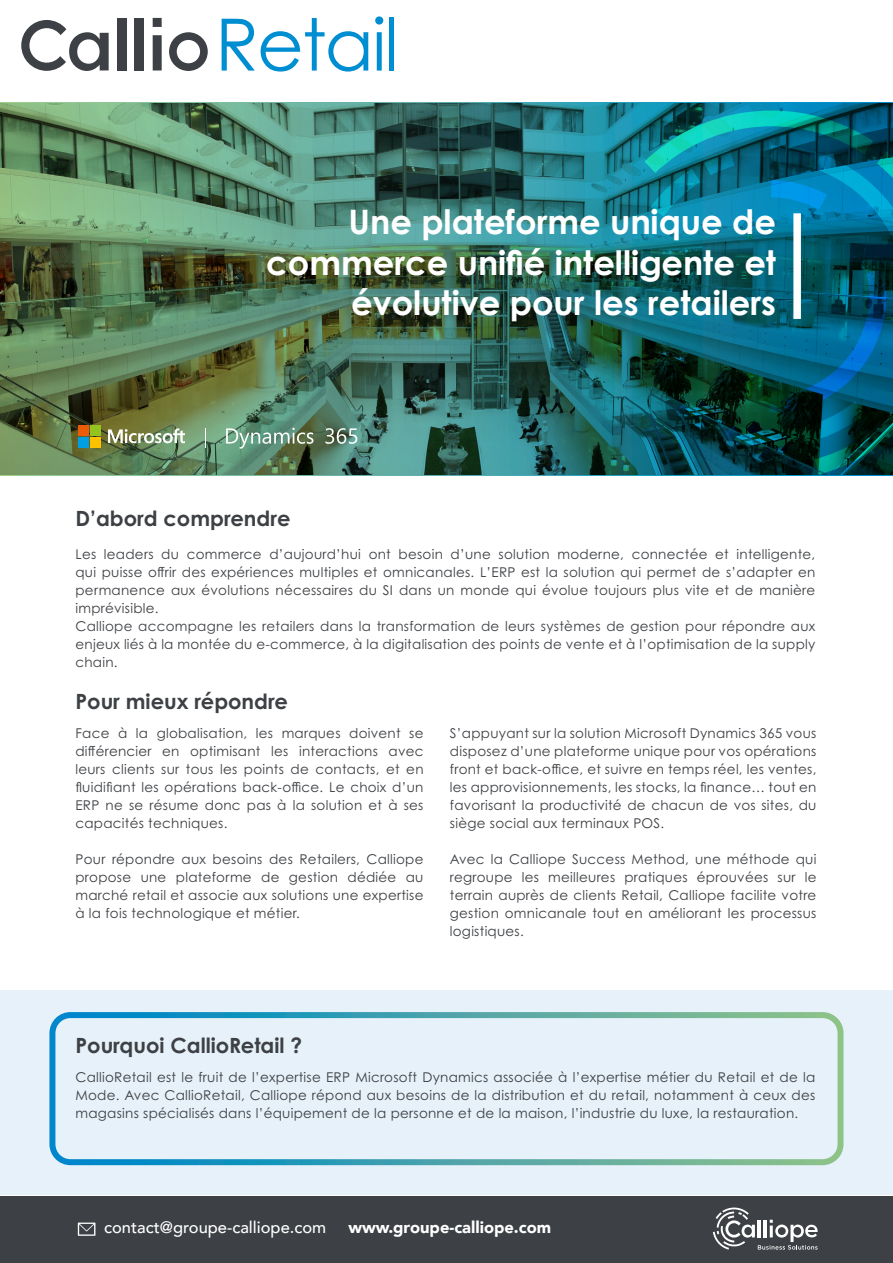
<style>
.page{position:relative;width:893px;height:1263px;background:#fff}
.page>*{position:absolute;margin:0;border:0;box-sizing:border-box;transform-origin:0 0}
.t1{font:700 33.75px/40.5px "Century Gothic";color:#fff;text-align:right}
.t2{font:700 21px "Century Gothic Pro";color:#3d4044}
.t3{font:500 16.5px "Avenir";color:#fff}
.t4{font:900 16.5px "Avenir";color:#fff}
.t5{font:13.5px/18px "Century Gothic Pro";letter-spacing:.02em;color:#3c3f43;text-align:justify}
</style>
<div class="page">
<div style="left:0;top:991px;width:893px;height:204px;background:#e6f1f9"></div>
<div style="left:49px;top:1012px;width:794px;height:153px;border:6px solid #fff;border-radius:18px"></div>
<div style="left:0;top:1196px;width:893px;height:67px;background:#3d4044"></div>
<img style="left:0;top:102px;width:893px;height:373px">
<svg style="left:78px;top:1222px;width:17px;height:14px"></svg>
<svg style="left:226px;top:428px;width:87px;height:21px;background:#7b9f87"></svg>
<svg style="left:325px;top:428px;width:32px;height:16px"></svg>
<svg style="left:108px;top:428px;width:77px;height:15px"></svg>
<div style="left:78px;top:425px;width:11px;height:11px;background:#eb5c0a"></div>
<div style="left:90px;top:425px;width:11px;height:11px;background:#94c21f"></div>
<div style="left:78px;top:437px;width:11px;height:11px;background:#009ee3"></div>
<div style="left:90px;top:437px;width:11px;height:11px;background:#fcc200"></div>
<svg style="left:205px;top:428px;width:1px;height:20px"></svg>
<svg style="left:713px;top:1207px;width:105px;height:42px"></svg>
<div style="left:117px;top:18px;width:9px;height:52px;background:#3d4044"></div>
<div style="left:135px;top:18px;width:9px;height:52px;background:#3d4044"></div>
<div style="left:153px;top:35px;width:9px;height:36px;background:#3d4044"></div>
<div style="left:153px;top:18px;width:9px;height:9px;background:#3d4044"></div>
<svg style="left:169px;top:32px;width:39px;height:39px"></svg>
<svg style="left:21px;top:20px;width:88px;height:51px"></svg>
<svg style="left:222px;top:19px;width:33px;height:52px"></svg>
<svg style="left:261px;top:18px;width:107px;height:54px"></svg>
<svg style="left:375px;top:16px;width:8px;height:55px"></svg>
<div style="left:389px;top:17px;width:5px;height:54px;background:#008ed2"></div>
<svg style="left:644px;top:111px;width:249px;height:363px;background:#075e70"></svg>
<p class="t1" style="left:266px;top:200px;width:511px">Une plateforme unique de commerce unifié intelligente et évolutive pour les retailers</p>
<p class="t2" style="left:75px;top:505px;width:216px">D’abord comprendre</p>
<p class="t5" style="left:75px;top:544px;width:741px">Les leaders du commerce d’aujourd’hui ont besoin d’une solution moderne, connectée et intelligente, qui puisse offrir des expériences multiples et omnicanales. L’ERP est la solution qui permet de s’adapter en permanence aux évolutions nécessaires du SI dans un monde qui évolue toujours plus vite et de manière imprévisible.</p>
<p class="t5" style="left:75px;top:616px;width:741px">Calliope accompagne les retailers dans la transformation de leurs systèmes de gestion pour répondre aux enjeux liés à la montée du e-commerce, à la digitalisation des points de vente et à l’optimisation de la supply chain.</p>
<p class="t2" style="left:75px;top:688px;width:214px">Pour mieux répondre</p>
<p class="t5" style="left:75px;top:723px;width:350px">Face à la globalisation, les marques doivent se différencier en optimisant les interactions avec leurs clients sur tous les points de contacts, et en fluidifiant les opérations back-office. Le choix d’un ERP ne se résume donc pas à la solution et à ses capacités techniques.</p>
<p class="t5" style="left:75px;top:849px;width:350px">Pour répondre aux besoins des Retailers, Calliope propose une plateforme de gestion dédiée au marché retail et associe aux solutions une expertise à la fois technologique et métier.</p>
<p class="t5" style="left:450px;top:723px;width:368px">S’appuyant sur la solution Microsoft Dynamics 365 vous disposez d’une plateforme unique pour vos opérations front et back-office, et suivre en temps réel, les ventes, les approvisionnements, les stocks, la finance… tout en favorisant la productivité de chacun de vos sites, du siège social aux terminaux POS.</p>
<p class="t5" style="left:450px;top:849px;width:368px">Avec la Calliope Success Method, une méthode qui regroupe les meilleures pratiques éprouvées sur le terrain auprès de clients Retail, Calliope facilite votre gestion omnicanale tout en améliorant les processus logistiques.</p>
<p class="t2" style="left:75px;top:1032px;width:228px">Pourquoi CallioRetail ?</p>
<p class="t5" style="left:75px;top:1068px;width:741px">CallioRetail est le fruit de l’expertise ERP Microsoft Dynamics associée à l’expertise métier du Retail et de la Mode. Avec CallioRetail, Calliope répond aux besoins de la distribution et du retail, notamment à ceux des magasins spécialisés dans l’équipement de la personne et de la maison, l’industrie du luxe, la restauration.</p>
<p class="t3" style="left:104px;top:1213px;width:224px">contact@groupe-calliope.com</p>
<p class="t4" style="left:348px;top:1213px;width:204px">www.groupe-calliope.com</p>
</div>
